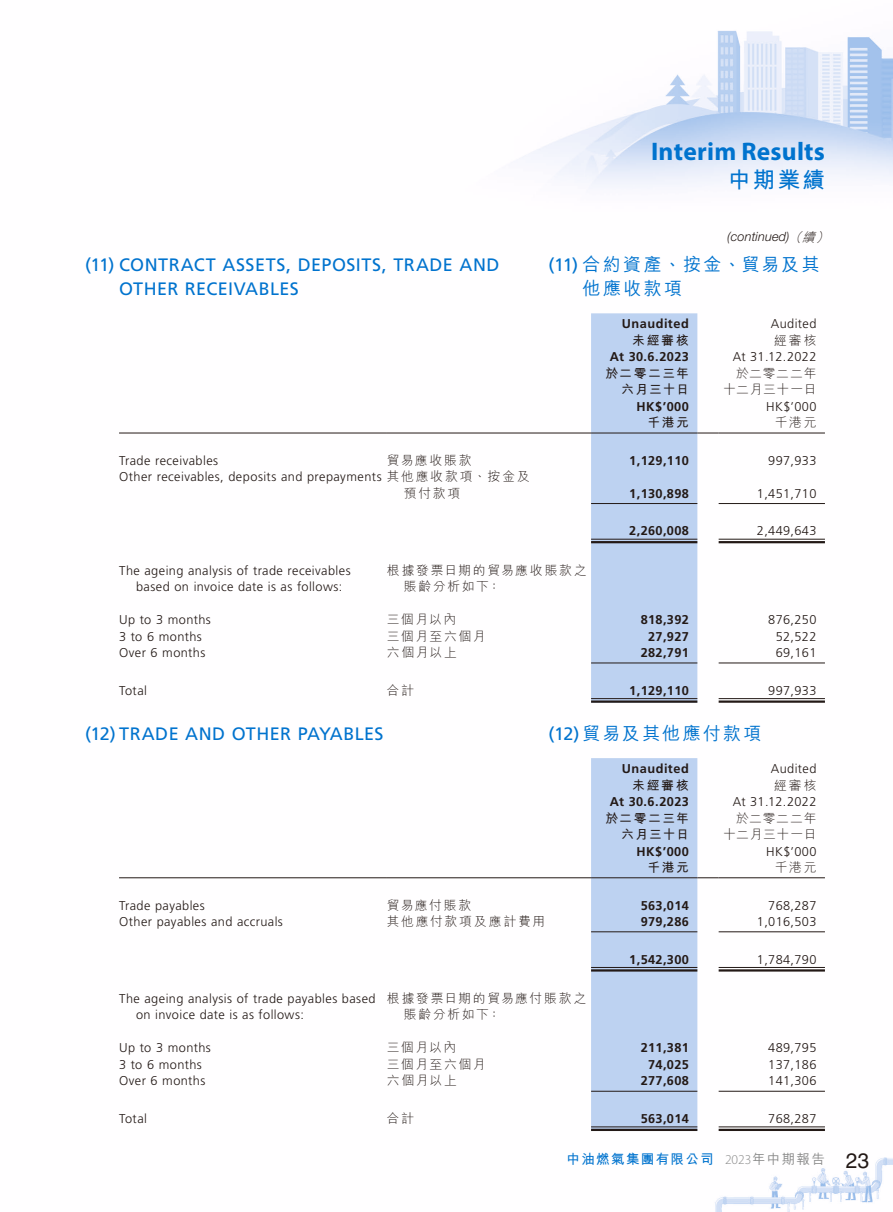
<style>
.page{position:relative;width:893px;height:1212px;background:#fff}
.page>*{position:absolute;margin:0;border:0;box-sizing:border-box;transform-origin:0 0}
.t1{font:700 25.5px "Myriad Pro";letter-spacing:.01em;color:#0073ce}
.t2{font:700 22.5px "M Hei HK";color:#0073ce}
.t3{font:18px/24px "Frutiger LT Std";letter-spacing:.025em;color:#0073ce}
.t4{font:500 18px/24px "M Hei HK";letter-spacing:.125em;color:#0073ce}
.t5{font:700 13.5px "M Hei HK";letter-spacing:.1em;color:#0073ce}
.t6{font:300 12.75px/16.5px "Frutiger LT Std";letter-spacing:.03em;color:#231916}
.t7{font:700 12.75px "Frutiger LT Std";letter-spacing:.03em;color:#231916}
.t8{font:300 12.75px/16.5px "M Hei HK";letter-spacing:.125em;color:#231916}
.t9{font:300 12.75px/16.5px "M Hei HK";letter-spacing:.045em;color:#231916;text-align:right}
.t10{font:700 12.75px/16.5px "M Hei HK";letter-spacing:.08em;color:#231916;text-align:right}
.t11{font:italic 300 12.75px "Helvetica Neue LT Std";letter-spacing:.01em;color:#231916}
.t12{font:700 12.75px "M Hei HK";letter-spacing:.12em;color:#231916}
.t13{font:300 12.75px "M Hei HK";letter-spacing:.145em;color:#231916}
.s1{font-family:"M Hei HK"}
.s2{font-family:"Frutiger LT Std";font-weight:400}
.s3{font-family:"Myriad Pro";font-weight:300;color:#898989}
.s4{font-weight:500;color:#898989}
.s5{font-family:"Helvetica LT Std";font-weight:400;font-size:21px;color:#231916}
</style>
<div class="page">
<img style="left:119px;top:30px;width:774px;height:1182px">
<hr style="left:119px;top:433px;width:268px;height:1px;background:#231916">
<hr style="left:387px;top:433px;width:204px;height:1px;background:#231916">
<svg style="left:591px;top:313px;width:128px;height:390px"></svg>
<hr style="left:719px;top:433px;width:106px;height:1px;background:#231916">
<hr style="left:591px;top:503px;width:106px;height:1px;background:#231916">
<hr style="left:719px;top:503px;width:106px;height:1px;background:#231916">
<hr style="left:591px;top:539px;width:106px;height:1px;background:#231916">
<hr style="left:591px;top:541px;width:106px;height:2px;background:#231916">
<hr style="left:719px;top:539px;width:106px;height:1px;background:#231916">
<hr style="left:719px;top:541px;width:106px;height:2px;background:#231916">
<hr style="left:591px;top:662px;width:106px;height:1px;background:#231916">
<hr style="left:719px;top:662px;width:106px;height:1px;background:#231916">
<hr style="left:591px;top:698px;width:106px;height:1px;background:#231916">
<hr style="left:591px;top:700px;width:106px;height:3px;background:#231916">
<hr style="left:719px;top:698px;width:106px;height:1px;background:#231916">
<hr style="left:719px;top:700px;width:106px;height:3px;background:#231916">
<hr style="left:119px;top:877px;width:268px;height:1px;background:#231916">
<hr style="left:387px;top:877px;width:204px;height:1px;background:#231916">
<svg style="left:591px;top:758px;width:128px;height:373px"></svg>
<hr style="left:719px;top:877px;width:106px;height:1px;background:#231916">
<hr style="left:591px;top:931px;width:106px;height:1px;background:#231916">
<hr style="left:719px;top:931px;width:106px;height:1px;background:#231916">
<hr style="left:591px;top:967px;width:106px;height:1px;background:#231916">
<hr style="left:591px;top:969px;width:106px;height:2px;background:#231916">
<hr style="left:719px;top:967px;width:106px;height:1px;background:#231916">
<hr style="left:719px;top:969px;width:106px;height:2px;background:#231916">
<hr style="left:591px;top:1091px;width:106px;height:1px;background:#231916">
<hr style="left:719px;top:1091px;width:106px;height:1px;background:#231916">
<hr style="left:591px;top:1126px;width:106px;height:1px;background:#231916">
<hr style="left:591px;top:1129px;width:106px;height:2px;background:#231916">
<hr style="left:719px;top:1126px;width:106px;height:1px;background:#231916">
<hr style="left:719px;top:1129px;width:106px;height:2px;background:#231916">
<h3 class="t3" style="left:119px;top:253px;width:382px;text-indent:-34px">(11) CONTRACT ASSETS, DEPOSITS, TRADE AND<br>OTHER RECEIVABLES</h3>
<h1 class="t1" style="left:651px;top:134px;width:175px">Interim Results</h1>
<h2 class="t2" style="left:728px;top:163px;width:98px">中期業績</h2>
<p class="t11" style="left:727px;top:229px;width:106px">(continued)<span class="s1">（續）</span></p>
<h3 class="t4" style="left:583px;top:251px;width:239px;text-indent:-34px"><span class="s2">(11)</span> 合約資產、按金、貿易及其他應收款項</h3>
<p class="t7" style="left:622px;top:316px;width:68px">Unaudited</p>
<p class="t6" style="left:771px;top:316px;width:47px">Audited</p>
<p class="t12" style="left:632px;top:331px;width:58px">未經審核</p>
<p class="t8" style="left:774px;top:332px;width:44px">經審核</p>
<p class="t7" style="left:610px;top:349px;width:81px">At 30.6.2023</p>
<p class="t6" style="left:733px;top:349px;width:85px">At 31.12.2022</p>
<p class="t10" style="left:605px;top:364px;width:85px">於二零二三年六月三十日</p>
<p class="t9" style="left:723px;top:365px;width:95px">於二零二二年十二月三十一日</p>
<p class="t7" style="left:636px;top:399px;width:54px">HK$’000</p>
<p class="t6" style="left:766px;top:398px;width:52px">HK$’000</p>
<p class="t12" style="left:648px;top:413px;width:43px">千港元</p>
<p class="t8" style="left:775px;top:414px;width:43px">千港元</p>
<p class="t6" style="left:119px;top:452px;width:101px">Trade receivables</p>
<p class="t8" style="left:387px;top:452px;width:86px">貿易應收賬款</p>
<p class="t7" style="left:629px;top:453px;width:61px">1,129,110</p>
<p class="t6" style="left:768px;top:452px;width:50px">997,933</p>
<p class="t6" style="left:119px;top:469px;width:412px">Other receivables, deposits and prepayments <span class="s1">其他應收款項、按金及</span></p>
<p class="t8" style="left:404px;top:485px;width:58px">預付款項</p>
<p class="t7" style="left:629px;top:486px;width:61px">1,130,898</p>
<p class="t6" style="left:757px;top:485px;width:61px">1,451,710</p>
<p class="t7" style="left:629px;top:523px;width:61px">2,260,008</p>
<p class="t6" style="left:757px;top:523px;width:61px">2,449,643</p>
<p class="t6" style="left:136px;top:562px;width:216px;text-indent:-17px">The ageing analysis of trade receivables based on invoice date is as follows:</p>
<p class="t8" style="left:404px;top:561px;width:185px;text-indent:-17px">根據發票日期的貿易應收賬款之賬齡分析如下：</p>
<p class="t6" style="left:119px;top:612px;width:93px">Up to 3 months</p>
<p class="t8" style="left:387px;top:611px;width:71px">三個月以內</p>
<p class="t7" style="left:641px;top:612px;width:50px">818,392</p>
<p class="t6" style="left:768px;top:612px;width:50px">876,250</p>
<p class="t6" style="left:119px;top:628px;width:84px">3 to 6 months</p>
<p class="t8" style="left:387px;top:627px;width:100px">三個月至六個月</p>
<p class="t7" style="left:648px;top:629px;width:42px">27,927</p>
<p class="t6" style="left:776px;top:628px;width:42px">52,522</p>
<p class="t6" style="left:119px;top:645px;width:88px">Over 6 months</p>
<p class="t8" style="left:387px;top:644px;width:71px">六個月以上</p>
<p class="t7" style="left:641px;top:645px;width:50px">282,791</p>
<p class="t6" style="left:776px;top:645px;width:42px">69,161</p>
<p class="t6" style="left:119px;top:682px;width:29px">Total</p>
<p class="t8" style="left:387px;top:682px;width:29px">合計</p>
<p class="t7" style="left:629px;top:683px;width:61px">1,129,110</p>
<p class="t6" style="left:768px;top:682px;width:50px">997,933</p>
<h3 class="t3" style="left:85px;top:722px;width:300px">(12) TRADE AND OTHER PAYABLES</h3>
<p class="t7" style="left:622px;top:761px;width:68px">Unaudited</p>
<p class="t6" style="left:771px;top:760px;width:47px">Audited</p>
<p class="t12" style="left:632px;top:775px;width:58px">未經審核</p>
<p class="t8" style="left:774px;top:776px;width:44px">經審核</p>
<p class="t7" style="left:610px;top:794px;width:81px">At 30.6.2023</p>
<p class="t6" style="left:733px;top:793px;width:85px">At 31.12.2022</p>
<p class="t10" style="left:605px;top:808px;width:85px">於二零二三年六月三十日</p>
<p class="t9" style="left:723px;top:809px;width:95px">於二零二二年十二月三十一日</p>
<p class="t7" style="left:636px;top:843px;width:54px">HK$’000</p>
<p class="t6" style="left:766px;top:843px;width:52px">HK$’000</p>
<p class="t12" style="left:648px;top:858px;width:43px">千港元</p>
<p class="t8" style="left:775px;top:859px;width:43px">千港元</p>
<p class="t6" style="left:119px;top:897px;width:87px">Trade payables</p>
<p class="t8" style="left:387px;top:896px;width:86px">貿易應付賬款</p>
<p class="t7" style="left:641px;top:897px;width:50px">563,014</p>
<p class="t6" style="left:768px;top:897px;width:50px">768,287</p>
<p class="t6" style="left:119px;top:913px;width:165px">Other payables and accruals</p>
<p class="t13" style="left:387px;top:915px;width:160px">其他應付款項及應計費用</p>
<p class="t7" style="left:641px;top:914px;width:50px">979,286</p>
<p class="t6" style="left:757px;top:913px;width:61px">1,016,503</p>
<p class="t7" style="left:629px;top:952px;width:61px">1,542,300</p>
<p class="t6" style="left:757px;top:951px;width:61px">1,784,790</p>
<p class="t6" style="left:136px;top:990px;width:241px;text-indent:-17px">The ageing analysis of trade payables based on invoice date is as follows:</p>
<p class="t8" style="left:404px;top:990px;width:184px;text-indent:-17px">根據發票日期的貿易應付賬款之賬齡分析如下：</p>
<p class="t6" style="left:119px;top:1040px;width:93px">Up to 3 months</p>
<p class="t8" style="left:387px;top:1039px;width:71px">三個月以內</p>
<p class="t7" style="left:641px;top:1040px;width:50px">211,381</p>
<p class="t6" style="left:768px;top:1040px;width:50px">489,795</p>
<p class="t6" style="left:119px;top:1056px;width:84px">3 to 6 months</p>
<p class="t8" style="left:387px;top:1056px;width:100px">三個月至六個月</p>
<p class="t7" style="left:648px;top:1057px;width:42px">74,025</p>
<p class="t6" style="left:768px;top:1056px;width:50px">137,186</p>
<p class="t6" style="left:119px;top:1073px;width:88px">Over 6 months</p>
<p class="t8" style="left:387px;top:1072px;width:71px">六個月以上</p>
<p class="t7" style="left:641px;top:1073px;width:50px">277,608</p>
<p class="t6" style="left:768px;top:1073px;width:50px">141,306</p>
<p class="t6" style="left:119px;top:1110px;width:29px">Total</p>
<p class="t8" style="left:387px;top:1110px;width:29px">合計</p>
<p class="t7" style="left:641px;top:1111px;width:50px">563,014</p>
<p class="t6" style="left:768px;top:1110px;width:50px">768,287</p>
<h3 class="t4" style="left:549px;top:720px;width:214px"><span class="s2">(12)</span> 貿易及其他應付款項</h3>
<p class="t5" style="left:567px;top:1149px;width:304px">中油燃氣集團有限公司 <span class="s3">2023</span><span class="s4">年中期報告</span> <span class="s5">23</span></p>
</div>
